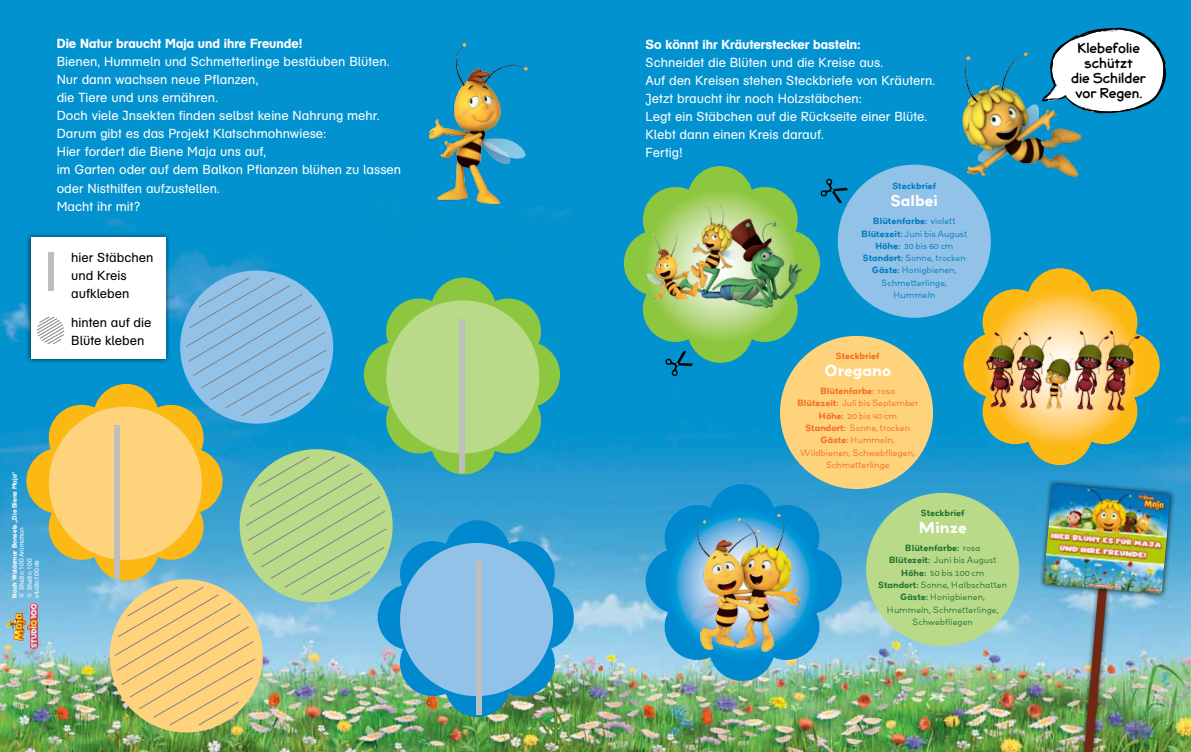
<style>
.page{position:relative;width:1191px;height:752px;background:#fff}
.page>*{position:absolute;margin:0;border:0;box-sizing:border-box;transform-origin:0 0}
.t1{font:700 14px "Grenadine MVB";color:#fff}
.t2{font:13px/18px "AG Schoolbook BQ";color:#fff}
.t3{font:500 13px "AG Schoolbook BQ";color:#fff}
.t4{font:13px/18px "AG Schoolbook BQ";color:#000}
.t5{font:700 13px/15px "Jolly Good Sans";letter-spacing:-.005em;color:#000;text-align:center}
.t6{font:8px/12.3px "Grenadine MVB";color:#257434;text-align:center}
.t7{font:8px/12.3px "Grenadine MVB";color:#f36f21;text-align:center}
.t8{font:8px/12.3px "Grenadine MVB";color:#007dbe;text-align:center}
.t9{font:700 8px "Grenadine MVB";color:#f36f21}
.t10{font:700 8px "Grenadine MVB";color:#257434}
.t11{font:700 8px "Grenadine MVB";color:#007dbe}
.t12{font:6.5px/8px "AG Schoolbook BQ";color:#fff}
.t13{font:500 6.5px "AG Schoolbook BQ";color:#fff}
.s1{font-weight:700}
</style>
<div class="page">
<img style="left:0;top:0;width:1191px;height:751px">
<img style="left:947px;top:48px;width:141px;height:137px">
<div style="left:1076px;top:570px;width:37px;height:181px;background:#000;opacity:.75"></div>
<img style="left:1076px;top:599px;width:36px;height:152px">
<div style="left:1038px;top:478px;width:137px;height:121px;background:#000;opacity:.75"></div>
<img style="left:1043px;top:484px;width:127px;height:109px">
<svg style="left:1038px;top:11px;width:140px;height:112px"></svg>
<img style="left:411px;top:29px;width:130px;height:184px">
<div style="left:1094px;top:332px;width:65px;height:66px;background:#fdb913;border-radius:50%"></div>
<div style="left:963px;top:332px;width:66px;height:66px;background:#fdb913;border-radius:50%"></div>
<div style="left:1027px;top:268px;width:65px;height:66px;background:#fdb913;border-radius:50%"></div>
<div style="left:1027px;top:399px;width:65px;height:66px;background:#fdb913;border-radius:50%"></div>
<svg style="left:979px;top:286px;width:52px;height:41px"></svg>
<svg style="left:1089px;top:412px;width:51px;height:35px"></svg>
<svg style="left:1089px;top:286px;width:51px;height:41px"></svg>
<svg style="left:979px;top:412px;width:52px;height:35px"></svg>
<svg style="left:984px;top:291px;width:153px;height:153px;background:#fec856"></svg>
<div style="left:754px;top:230px;width:66px;height:66px;background:#8dc63f;border-radius:50%"></div>
<div style="left:624px;top:230px;width:65px;height:66px;background:#8dc63f;border-radius:50%"></div>
<div style="left:687px;top:166px;width:66px;height:66px;background:#8dc63f;border-radius:50%"></div>
<div style="left:687px;top:297px;width:66px;height:65px;background:#8dc63f;border-radius:50%"></div>
<svg style="left:639px;top:184px;width:52px;height:14px"></svg>
<svg style="left:749px;top:315px;width:52px;height:30px"></svg>
<svg style="left:749px;top:184px;width:52px;height:14px"></svg>
<svg style="left:639px;top:315px;width:52px;height:30px"></svg>
<svg style="left:644px;top:189px;width:153px;height:153px"></svg>
<div style="left:776px;top:548px;width:65px;height:65px;background:#0089cf;border-radius:50%"></div>
<div style="left:645px;top:548px;width:66px;height:65px;background:#0089cf;border-radius:50%"></div>
<div style="left:709px;top:484px;width:66px;height:65px;background:#0089cf;border-radius:50%"></div>
<div style="left:709px;top:614px;width:66px;height:66px;background:#0089cf;border-radius:50%"></div>
<svg style="left:661px;top:501px;width:52px;height:52px"></svg>
<svg style="left:806px;top:610px;width:16px;height:53px"></svg>
<svg style="left:771px;top:501px;width:51px;height:50px"></svg>
<svg style="left:661px;top:609px;width:18px;height:54px"></svg>
<svg style="left:666px;top:506px;width:153px;height:153px"></svg>
<div style="left:508px;top:584px;width:66px;height:65px;background:#0089cf;border-radius:50%"></div>
<div style="left:780px;top:336px;width:153px;height:153px;background:#ffd27c;border-radius:50%"></div>
<div style="left:866px;top:492px;width:153px;height:153px;background:#b9da89;border-radius:50%"></div>
<div style="left:837px;top:164px;width:153px;height:153px;background:#93c2e9;border-radius:50%"></div>
<div style="left:26px;top:448px;width:66px;height:65px;background:#fdb913;border-radius:50%"></div>
<img style="left:679px;top:512px;width:127px;height:160px">
<img style="left:635px;top:198px;width:174px;height:117px">
<svg style="left:820px;top:178px;width:27px;height:25px"></svg>
<svg style="left:665px;top:351px;width:27px;height:25px"></svg>
<img style="left:979px;top:327px;width:165px;height:85px">
<div style="left:26px;top:232px;width:145px;height:132px;background:#000;opacity:.75"></div>
<div style="left:31px;top:237px;width:134px;height:121px;background:#fff"></div>
<div style="left:48px;top:252px;width:5px;height:38px;background:#bcbec0"></div>
<svg style="left:37px;top:276px;width:521px;height:450px;background:#90bcac"></svg>
<img style="left:2px;top:609px;width:24px;height:35px">
<img style="left:26px;top:600px;width:16px;height:52px">
<p class="t3" style="left:57px;top:36px;width:247px">Die Natur braucht Maja und ihre Freunde!</p>
<p class="t2" style="left:57px;top:53px;width:346px">Bienen, Hummeln und Schmetterlinge bestäuben Blüten.<br>Nur dann wachsen neue Pflanzen,<br>die Tiere und uns ernähren.<br>Doch viele Insekten finden selbst keine Nahrung mehr.<br>Darum gibt es das Projekt Klatschmohnwiese:<br>Hier fordert die Biene Maja uns auf,<br>im Garten oder auf dem Balkon Pflanzen blühen zu lassen oder Nisthilfen aufzustellen.<br>Macht ihr mit?</p>
<p class="t4" style="left:71px;top:248px;width:84px">hier Stäbchen und Kreis aufkleben</p>
<p class="t4" style="left:71px;top:313px;width:82px">hinten auf die<br>Blüte kleben</p>
<p class="t13" style="left:11px;top:597px;width:127px;rotate:-90deg">Nach Waldemar Bonsels „Die Biene Maja“</p>
<p class="t12" style="left:18px;top:597px;width:72px;rotate:-90deg">© Studio 100 Animation © Studio 100</p>
<p class="t12" style="left:33px;top:597px;width:39px;rotate:-90deg">studio100.de</p>
<p class="t3" style="left:645px;top:37px;width:216px">So könnt ihr Kräuterstecker basteln:</p>
<p class="t2" style="left:645px;top:54px;width:291px">Schneidet die Blüten und die Kreise aus.<br>Auf den Kreisen stehen Steckbriefe von Kräutern.<br>Jetzt braucht ihr noch Holzstäbchen:<br>Legt ein Stäbchen auf die Rückseite einer Blüte.<br>Klebt dann einen Kreis darauf.<br>Fertig!</p>
<p class="t11" style="left:892px;top:180px;width:45px">Steckbrief</p>
<p class="t1" style="left:890px;top:190px;width:49px">Salbei</p>
<p class="t8" style="left:861px;top:215px;width:107px"><span class="s1">Blütenfarbe:</span> violett<br><span class="s1">Blütezeit:</span> Juni bis August<br><span class="s1">Höhe:</span> 30 bis 60 cm<br><span class="s1">Standort:</span> Sonne, trocken<br><span class="s1">Gäste:</span> Honigbienen,<br>Schmetterlinge,<br>Hummeln</p>
<p class="t9" style="left:836px;top:350px;width:45px">Steckbrief</p>
<p class="t1" style="left:824px;top:360px;width:68px">Oregano</p>
<p class="t7" style="left:797px;top:384px;width:123px"><span class="s1">Blütenfarbe:</span> rosa<br><span class="s1">Blütezeit:</span> Juli bis September<br><span class="s1">Höhe:</span> 20 bis 40 cm<br><span class="s1">Standort:</span> Sonne, trocken<br><span class="s1">Gäste:</span> Hummeln,<br>Wildbienen, Schwebfliegen,<br>Schmetterlinge</p>
<p class="t10" style="left:920px;top:507px;width:45px">Steckbrief</p>
<p class="t1" style="left:918px;top:517px;width:50px">Minze</p>
<p class="t6" style="left:878px;top:541px;width:131px"><span class="s1">Blütenfarbe:</span> rosa<br><span class="s1">Blütezeit:</span> Juni bis August<br><span class="s1">Höhe:</span> 50 bis 100 cm<br><span class="s1">Standort:</span> Sonne, Halbschatten<br><span class="s1">Gäste:</span> Honigbienen,<br>Hummeln, Schmetterlinge,<br>Schwebfliegen</p>
<p class="t5" style="left:1071px;top:41px;width:77px">Klebefolie schützt<br>die Schilder vor Regen.</p>
</div>
